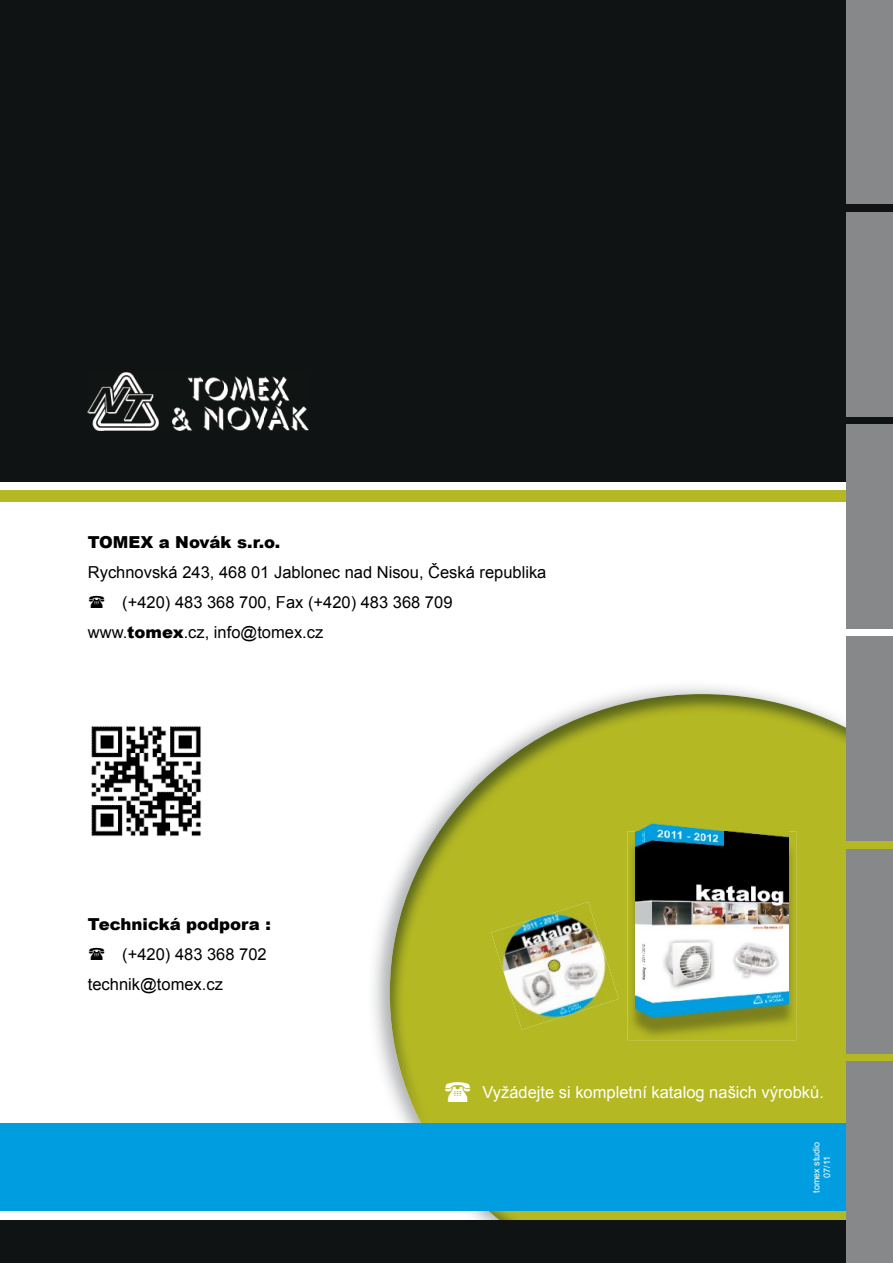
<style>
.page{position:relative;width:893px;height:1263px;background:#fff}
.page>*{position:absolute;margin:0;border:0;box-sizing:border-box;transform-origin:0 0}
.t1{font:16.5px/30px "Arial";color:#000}
.t2{font:16.5px "Arial";color:#fff}
.t3{font:900 16.5px "Arial";color:#000}
.t4{font:9px/10.8px "Arial";color:#fff;text-align:center}
.s1{font-weight:900}
</style>
<div class="page">
<img style="left:367px;top:687px;width:396px;height:524px">
<img style="left:390px;top:694px;width:503px;height:526px">
<div style="left:0;top:1220px;width:893px;height:43px;background:#101313"></div>
<div style="left:0;top:1123px;width:893px;height:87px;background:#009ee0"></div>
<div style="left:0;top:490px;width:893px;height:12px;background:#b4b822"></div>
<div style="left:0;top:0;width:893px;height:481px;background:#101313"></div>
<div style="left:846px;top:0;width:47px;height:204px;background:#87888a"></div>
<div style="left:846px;top:637px;width:47px;height:204px;background:#87888a"></div>
<div style="left:846px;top:849px;width:47px;height:204px;background:#87888a"></div>
<div style="left:846px;top:1061px;width:47px;height:202px;background:#87888a"></div>
<div style="left:846px;top:424px;width:47px;height:205px;background:#87888a"></div>
<div style="left:846px;top:212px;width:47px;height:204px;background:#87888a"></div>
<img style="left:91px;top:726px;width:110px;height:111px">
<img style="left:88px;top:373px;width:221px;height:57px">
<img style="left:628px;top:831px;width:168px;height:209px">
<img style="left:636px;top:824px;width:152px;height:193px">
<img style="left:491px;top:917px;width:49px;height:64px">
<img style="left:540px;top:902px;width:63px;height:64px">
<img style="left:506px;top:966px;width:64px;height:63px">
<img style="left:555px;top:950px;width:64px;height:64px">
<svg style="left:445px;top:1082px;width:25px;height:20px"></svg>
<p class="t3" style="left:88px;top:530px;width:194px">TOMEX a Novák s.r.o.</p>
<p class="t1" style="left:88px;top:557px;width:460px">Rychnovská 243, 468 01 Jablonec nad Nisou, Česká republika</p>
<p class="t1" style="left:122px;top:587px;width:332px">(+420) 483 368 700, Fax (+420) 483 368 709</p>
<p class="t1" style="left:88px;top:617px;width:237px">www.<span class="s1">tomex</span>.cz, info@tomex.cz</p>
<p class="t3" style="left:88px;top:912px;width:185px">Technická podpora :</p>
<p class="t1" style="left:88px;top:939px;width:180px;text-indent:34px">(+420) 483 368 702 technik@tomex.cz</p>
<p class="t2" style="left:482px;top:1081px;width:343px">Vyžádejte si kompletní katalog našich výrobků.</p>
<p class="t4" style="left:811px;top:1192px;width:53px;rotate:-90deg">tomex studio<br>07/11</p>
</div>
